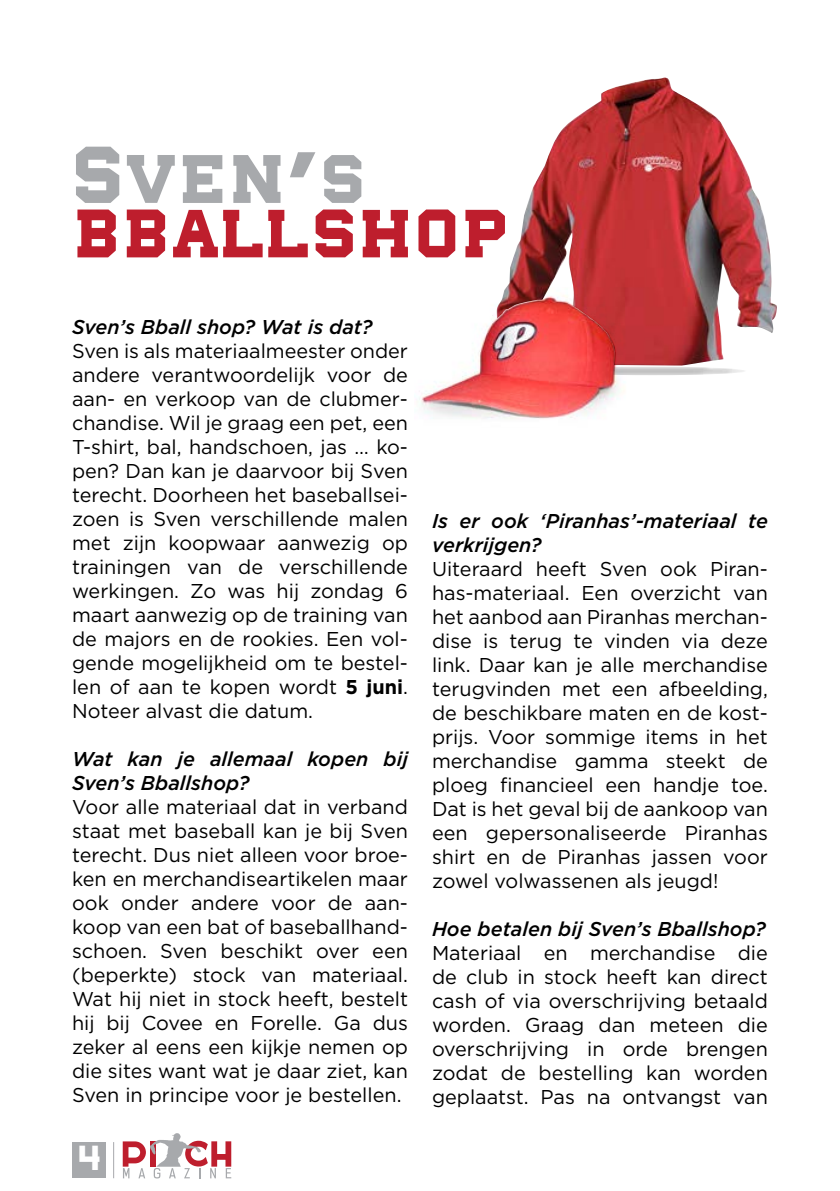
<style>
.page{position:relative;width:840px;height:1191px;background:#fff}
.page>*{position:absolute;margin:0;border:0;box-sizing:border-box;transform-origin:0 0}
.t1{font:67.2px/54.4px "nebraska";color:#be1e2d}
.t2{font:28.8px "nebraska";color:#fff}
.t3{font:20px/24px "Gotham";color:#000;text-align:justify}
.t4{font:italic 500 20px/24px "Gotham";color:#000}
.s1{color:#a7a9ac}
.s2{font-family:"Futura Std";font-weight:800;color:#a7a9ac}
.s3{font-weight:700}
</style>
<div class="page">
<svg style="left:123px;top:1133px;width:108px;height:45px"></svg>
<div style="left:72px;top:1141px;width:34px;height:36px;background:#a7a9ac"></div>
<hr style="left:113px;top:1142px;width:1px;height:36px;background:#a7a9ac">
<svg style="left:557px;top:366px;width:189px;height:9px"></svg>
<img style="left:507px;top:77px;width:269px;height:290px">
<img style="left:419px;top:287px;width:207px;height:132px">
<img style="left:422px;top:297px;width:193px;height:119px">
<h1 class="t1" style="left:72px;top:153px;width:437px"><span class="s1">SVEN</span><span class="s2">’</span><span class="s1">S<br></span>BBALLSHOP</h1>
<p class="t4" style="left:72px;top:314px;width:302px">Sven’s Bball shop? Wat is dat?</p>
<p class="t3" style="left:72px;top:338px;width:337px">Sven is als materiaalmeester onder andere verantwoordelijk voor de aan- en verkoop van de clubmer&shy;chandise. Wil je graag een pet, een T-shirt, bal, handschoen, jas … ko&shy;pen? Dan kan je daarvoor bij Sven terecht. Doorheen het baseballsei&shy;zoen is Sven verschillende malen met zijn koopwaar aanwezig op trainingen van de verschillende werkingen. Zo was hij zondag 6 maart aanwezig op de training van de majors en de rookies. Een vol&shy;gende mogelijkheid om te bestel&shy;len of aan te kopen wordt <span class="s3">5 juni</span>.<br>Noteer alvast die datum.</p>
<p class="t4" style="left:72px;top:746px;width:337px">Wat kan je allemaal kopen bij<br>Sven’s Bballshop?</p>
<p class="t3" style="left:72px;top:794px;width:337px">Voor alle materiaal dat in verband staat met baseball kan je bij Sven terecht. Dus niet alleen voor broe&shy;ken en merchandiseartikelen maar ook onder andere voor de aan&shy;koop van een bat of baseballhand&shy;schoen. Sven beschikt over een (beperkte) stock van materiaal.<br>Wat hij niet in stock heeft, bestelt hij bij Covee en Forelle. Ga dus zeker al eens een kijkje nemen op die sites want wat je daar ziet, kan Sven in principe voor je bestellen.</p>
<h2 class="t2" style="left:77px;top:1144px;width:26px">4</h2>
<p class="t4" style="left:432px;top:508px;width:337px">Is er ook ‘Piranhas’-materiaal te verkrijgen?</p>
<p class="t3" style="left:432px;top:556px;width:337px">Uiteraard heeft Sven ook Piran&shy;has-materiaal. Een overzicht van het aanbod aan Piranhas merchan&shy;dise is terug te vinden via deze link. Daar kan je alle merchandise terugvinden met een afbeelding, de beschikbare maten en de kost&shy;prijs. Voor sommige items in het merchandise gamma steekt de ploeg financieel een handje toe.<br>Dat is het geval bij de aankoop van een gepersonaliseerde Piranhas shirt en de Piranhas jassen voor zowel volwassenen als jeugd!</p>
<p class="t4" style="left:432px;top:916px;width:335px">Hoe betalen bij Sven’s Bballshop?</p>
<p class="t3" style="left:432px;top:940px;width:337px">Materiaal en merchandise die de club in stock heeft kan direct cash of via overschrijving betaald worden. Graag dan meteen die overschrijving in orde brengen zodat de bestelling kan worden geplaatst. Pas na ontvangst van</p>
</div>
